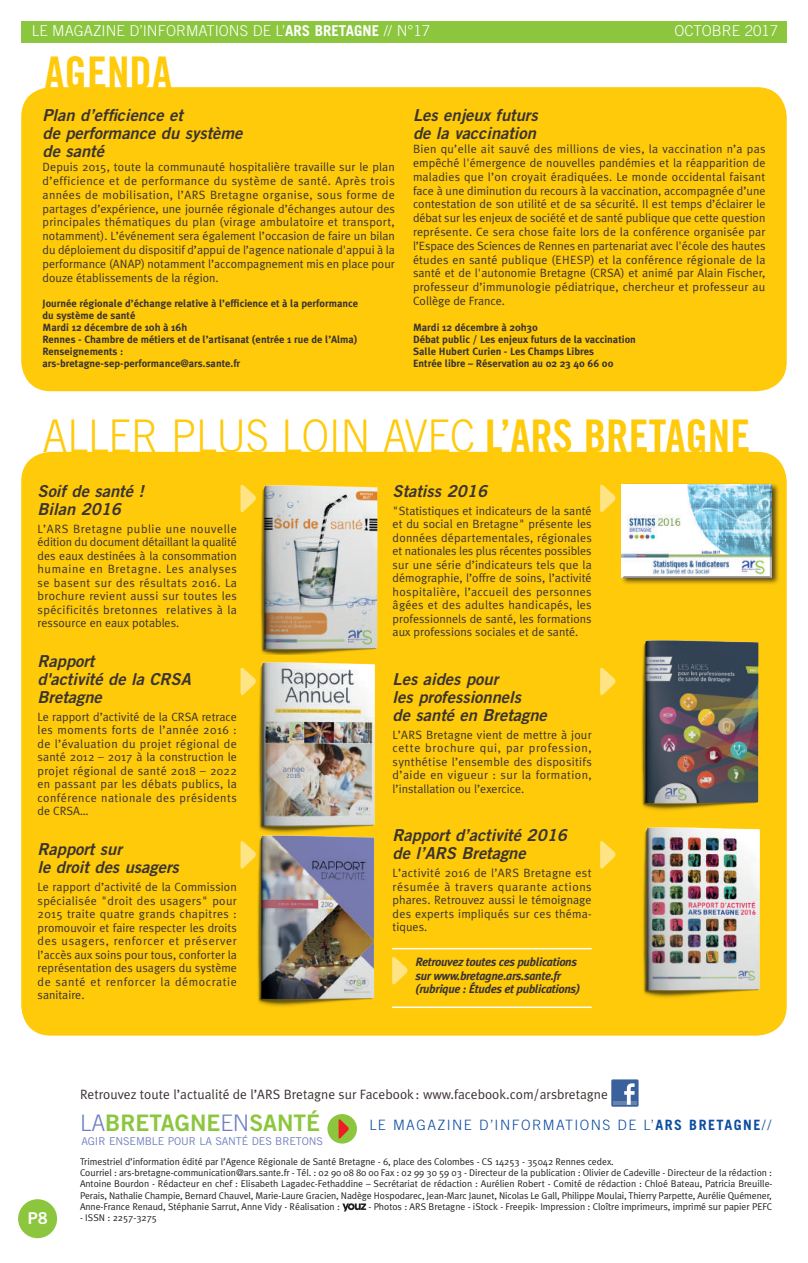
<style>
.page{position:relative;width:808px;height:1263px;background:#fff}
.page>*{position:absolute;margin:0;border:0;box-sizing:border-box;transform-origin:0 0}
.t1{font:300 45px "Trade Gothic LT Std";color:#feca0a;scale:.91 1}
.t2{font:45px "Trade Gothic LT Std Bd Cn 20";color:#feca0a}
.t3{font:22.8px "Trade Gothic LT Std Bd 2";color:#8bc63e}
.t4{font:italic 16.5px/18px "Trade Gothic Bold Two";color:#3a3331}
.t5{font:16.35px "Trade Gothic LT Std Bd 2";color:#fff}
.t6{font:300 15px "Trade Gothic LT Std";color:#fff}
.t7{font:300 14.25px "Trade Gothic LT Std";letter-spacing:.1em;color:#0d4da1}
.t8{font:13.5px "Meta Plus Normal";color:#3a3331}
.t9{font:12px/13.5px "Meta Plus Normal";letter-spacing:.005em;color:#3a3331;text-align:justify}
.t10{font:italic 700 12px/13.5px "Meta Plus";letter-spacing:-.03em;color:#3a3331}
.t11{font:10.8px "Trade Gothic LT Std";letter-spacing:-.01em;color:#6f80bf}
.t12{font:700 10.5px/12px "Meta Plus";color:#3a3331}
.t13{font:9.75px/11.2px "Meta Plus Normal";letter-spacing:-.005em;color:#231f20}
.s1{font-weight:700}
.s2{font-family:"Trade Gothic LT Std Bd Cn 20";font-weight:400}
.s3{font-family:"Trade Gothic LT Std";font-weight:300;color:#6f80bf}
</style>
<div class="page">
<div style="left:21px;top:21px;width:766px;height:22px;background:#8bc63e"></div>
<div style="left:18px;top:1199px;width:39px;height:39px;background:#8bc63e;border-radius:50%"></div>
<svg style="left:342px;top:1203px;width:24px;height:8px"></svg>
<svg style="left:326px;top:1113px;width:32px;height:32px"></svg>
<div style="left:325px;top:1112px;width:34px;height:34px;border:2px solid #fff;border-radius:50%"></div>
<svg style="left:339px;top:1118px;width:11px;height:22px"></svg>
<div style="left:611px;top:1079px;width:27px;height:28px;background:#3b619d;border-radius:2px"></div>
<hr style="left:613px;top:1101px;width:24px;height:4px;background:#6982b0">
<svg style="left:624px;top:1083px;width:11px;height:22px"></svg>
<div style="left:21px;top:452px;width:766px;height:584px;background:#feca0a;border-radius:30px"></div>
<div style="left:21px;top:87px;width:766px;height:304px;background:#feca0a;border-radius:30px"></div>
<svg style="left:405px;top:966px;width:3px;height:8px"></svg>
<img style="left:257px;top:841px;width:148px;height:168px">
<img style="left:643px;top:791px;width:144px;height:229px">
<img style="left:260px;top:485px;width:118px;height:168px">
<img style="left:258px;top:653px;width:117px;height:188px">
<img style="left:641px;top:640px;width:135px;height:199px">
<svg style="left:240px;top:484px;width:16px;height:29px"></svg>
<svg style="left:600px;top:484px;width:16px;height:29px"></svg>
<svg style="left:600px;top:667px;width:16px;height:29px"></svg>
<svg style="left:600px;top:841px;width:16px;height:28px"></svg>
<svg style="left:240px;top:667px;width:16px;height:29px"></svg>
<svg style="left:240px;top:841px;width:16px;height:28px"></svg>
<div style="left:620px;top:483px;width:160px;height:102px;background:#231f20;opacity:.75"></div>
<div style="left:621px;top:484px;width:153px;height:95px;background:#231f20;opacity:.75"></div>
<hr style="left:392px;top:948px;width:200px;height:1px;background:#fff">
<hr style="left:392px;top:1006px;width:200px;height:2px;background:#fff">
<p class="t6" style="left:32px;top:22px;width:400px">LE MAGAZINE D’INFORMATIONS DE L’<span class="s1">ARS BRETAGNE</span> // N°17</p>
<h1 class="t2" style="left:45px;top:45px;width:129px">AGENDA</h1>
<p class="t6" style="left:674px;top:22px;width:105px">OCTOBRE 2017</p>
<h3 class="t4" style="left:43px;top:106px;width:201px">Plan d’efficience et<br>de performance du système de santé</h3>
<p class="t9" style="left:43px;top:160px;width:354px">Depuis 2015, toute la communauté hospitalière travaille sur le plan d’efficience et de performance du système de santé. Après trois années de mobilisation, l’ARS Bretagne organise, sous forme de partages d’expérience, une journée régionale d’échanges autour des principales thématiques du plan (virage ambulatoire et transport, notamment). L’événement sera également l’occasion de faire un bilan du déploiement du dispositif d’appui de l’agence nationale d'appui à la performance (ANAP) notamment l’accompagnement mis en place pour douze établissements de la région.</p>
<p class="t12" style="left:43px;top:298px;width:317px">Journée régionale d’échange relative à l’efficience et à la performance du système de santé<br>Mardi 12 décembre de 10h à 16h<br>Rennes - Chambre de métiers et de l’artisanat (entrée 1 rue de l’Alma)<br>Renseignements :<br>ars-bretagne-sep-performance@ars.sante.fr</p>
<h3 class="t4" style="left:413px;top:106px;width:126px">Les enjeux futurs de la vaccination</h3>
<p class="t9" style="left:413px;top:142px;width:354px">Bien qu’elle ait sauvé des millions de vies, la vaccination n’a pas empêché l'émergence de nouvelles pandémies et la réapparition de maladies que l’on croyait éradiquées. Le monde occidental faisant face à une diminution du recours à la vaccination, accompagnée d’une contestation de son utilité et de sa sécurité. Il est temps d’éclairer le débat sur les enjeux de société et de santé publique que cette question représente. Ce sera chose faite lors de la conférence organisée par l’Espace des Sciences de Rennes en partenariat avec l'école des hautes études en santé publique (EHESP) et la conférence régionale de la santé et de l'autonomie Bretagne (CRSA) et animé par Alain Fischer, professeur d’immunologie pédiatrique, chercheur et professeur au Collège de France.</p>
<p class="t12" style="left:413px;top:321px;width:224px">Mardi 12 décembre à 20h30<br>Débat public / Les enjeux futurs de la vaccination Salle Hubert Curien - Les Champs Libres<br>Entrée libre – Réservation au 02 23 40 66 00</p>
<h1 class="t1" style="left:43px;top:410px;width:779px">ALLER PLUS LOIN AVEC <span class="s2">L’ARS BRETAGNE</span></h1>
<h3 class="t4" style="left:38px;top:482px;width:108px">Soif de santé !<br>Bilan 2016</h3>
<p class="t9" style="left:38px;top:521px;width:201px">L’ARS Bretagne publie une nouvelle édition du document détaillant la qualité des eaux destinées à la consommation humaine en Bretagne. Les analyses se basent sur des résultats 2016. La brochure revient aussi sur toutes les spécificités bretonnes relatives à la ressource en eaux potables.</p>
<h3 class="t4" style="left:38px;top:652px;width:155px">Rapport<br>d'activité de la CRSA<br>Bretagne</h3>
<p class="t9" style="left:38px;top:710px;width:201px">Le rapport d’activité de la CRSA retrace les moments forts de l’année 2016 : de l’évaluation du projet régional de santé 2012 – 2017 à la construction le projet régional de santé 2018 – 2022 en passant par les débats publics, la conférence nationale des présidents de CRSA…</p>
<h3 class="t4" style="left:38px;top:840px;width:143px">Rapport sur<br>le droit des usagers</h3>
<p class="t9" style="left:38px;top:880px;width:201px">Le rapport d’activité de la Commission spécialisée "droit des usagers" pour 2015 traite quatre grands chapitres : promouvoir et faire respecter les droits des usagers, renforcer et préserver l’accès aux soins pour tous, conforter la représentation des usagers du système de santé et renforcer la démocratie sanitaire.</p>
<h3 class="t4" style="left:393px;top:482px;width:96px">Statiss 2016</h3>
<p class="t9" style="left:393px;top:503px;width:201px">"Statistiques et indicateurs de la santé et du social en Bretagne" présente les données départementales, régionales et nationales les plus récentes possibles sur une série d’indicateurs tels que la démographie, l’offre de soins, l’activité hospitalière, l’accueil des personnes âgées et des adultes handicapés, les professionnels de santé, les formations aux professions sociales et de santé.</p>
<h3 class="t4" style="left:393px;top:670px;width:156px">Les aides pour<br>les professionnels<br>de santé en Bretagne</h3>
<p class="t9" style="left:393px;top:727px;width:201px">L’ARS Bretagne vient de mettre à jour cette brochure qui, par profession, synthétise l’ensemble des dispositifs d’aide en vigueur : sur la formation, l’installation ou l’exercice.</p>
<h3 class="t4" style="left:393px;top:826px;width:176px">Rapport d’activité 2016 de l’ARS Bretagne</h3>
<p class="t9" style="left:393px;top:866px;width:201px">L’activité 2016 de l’ARS Bretagne est résumée à travers quarante actions phares. Retrouvez aussi le témoignage des experts impliqués sur ces théma&shy;tiques.</p>
<p class="t10" style="left:415px;top:955px;width:166px">Retrouvez toutes ces publications sur www.bretagne.ars.sante.fr (rubrique : Études et publications)</p>
<p class="t8" style="left:80px;top:1087px;width:529px">Retrouvez toute l’actualité de l’ARS Bretagne sur Facebook : www.facebook.com/arsbretagne</p>
<h3 class="t5" style="left:28px;top:1208px;width:21px">P8</h3>
<h2 class="t3" style="left:80px;top:1109px;width:242px"><span class="s3">LA</span>BRETAGNE<span class="s3">EN</span>SANTÉ</h2>
<p class="t11" style="left:81px;top:1134px;width:243px">AGIR ENSEMBLE POUR LA SANTÉ DES BRETONS</p>
<p class="t7" style="left:369px;top:1116px;width:403px">LE MAGAZINE D’INFORMATIONS DE L’<span class="s1">ARS BRETAGNE</span>//</p>
<p class="t13" style="left:80px;top:1156px;width:694px">Trimestriel d’information édité par l’Agence Régionale de Santé Bretagne - 6, place des Colombes - CS 14253 - 35042 Rennes cedex.<br>Courriel : ars-bretagne-communication@ars.sante.fr - Tél. : 02 90 08 80 00 Fax : 02 99 30 59 03 - Directeur de la publication : Olivier de Cadeville - Directeur de la rédaction :<br>Antoine Bourdon - Rédacteur en chef : Elisabeth Lagadec-Fethaddine – Secrétariat de rédaction : Aurélien Robert - Comité de rédaction : Chloé Bateau, Patricia Breuille-Perais, Nathalie Champie, Bernard Chauvel, Marie-Laure Gracien, Nadège Hospodarec, Jean-Marc Jaunet, Nicolas Le Gall, Philippe Moulai, Thierry Parpette, Aurélie Quémener, Anne-France Renaud, Stéphanie Sarrut, Anne Vidy - Réalisation :</p>
<p class="t13" style="left:368px;top:1201px;width:405px">- Photos : ARS Bretagne - iStock - Freepik- Impression : Cloître imprimeurs, imprimé sur papier PEFC</p>
<p class="t13" style="left:80px;top:1212px;width:79px">- ISSN : 2257-3275</p>
</div>
